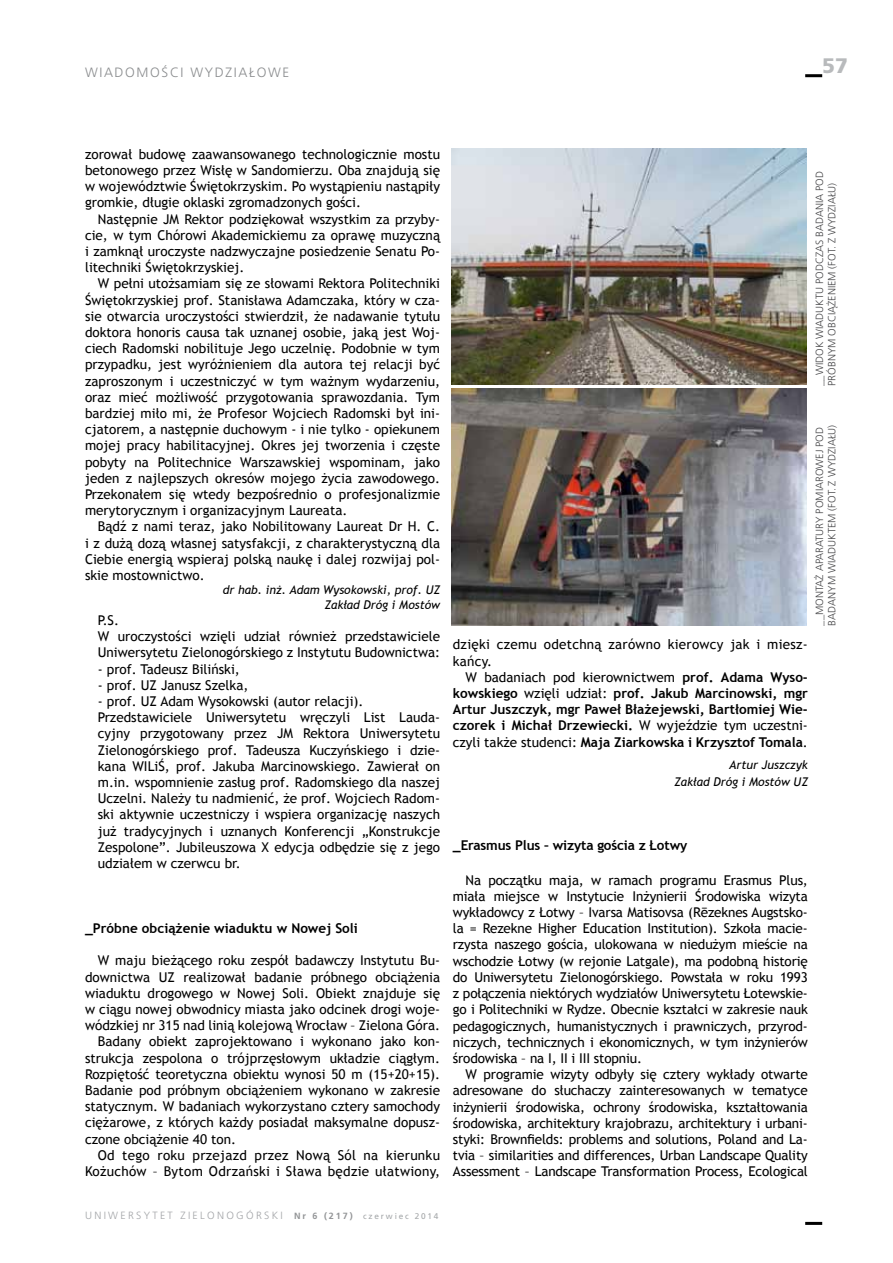
<style>
.page{position:relative;width:893px;height:1263px;background:#fff}
.page>*{position:absolute;margin:0;border:0;box-sizing:border-box;transform-origin:0 0}
.t1{font:900 21px "Frutiger LT Pro";color:#b8babc}
.t2{font:13.5px/16.2px "Trebuchet MS";color:#000;text-align:justify}
.t3{font:700 13.5px/16.2px "Trebuchet MS";color:#000;text-align:justify}
.t4{font:13.5px/16.2px "Trebuchet MS";letter-spacing:.02em;color:#000}
.t5{font:300 13.5px "Frutiger LT Pro";color:#8a8c8e}
.t6{font:italic 12px/14.4px "Trebuchet MS";color:#000;text-align:right}
.t7{font:300 10.5px/12.6px "Frutiger LT Pro";color:#48484a}
.t8{font:300 10.5px "Frutiger LT Pro";letter-spacing:.22em;color:#a3a5a8}
.s1{font-weight:400}
.s2{font-weight:700;font-size:9px;color:#939597}
.s3{font-weight:400;font-size:8.25px;color:#a4a7a9}
</style>
<div class="page">
<hr style="left:805px;top:74px;width:17px;height:3px;background:#000">
<hr style="left:805px;top:1222px;width:17px;height:3px;background:#000">
<img style="left:452px;top:148px;width:355px;height:236px">
<img style="left:452px;top:389px;width:355px;height:236px">
<p class="t5" style="left:85px;top:65px;width:11px">WIADOMOŚCIWYDZIAŁOWE</p>
<h1 class="t1" style="left:822px;top:53px;width:27px">57</h1>
<p class="t2" style="left:85px;top:146px;width:357px">zorował budowę zaawansowanego technologicznie mostu betonowego przez Wisłę w Sandomierzu. Oba znajdują się w województwie Świętokrzyskim. Po wystąpieniu nastąpiły gromkie, długie oklaski zgromadzonych gości.</p>
<p class="t2" style="left:85px;top:211px;width:357px;text-indent:13px">Następnie JM Rektor podziękował wszystkim za przyby&shy;cie, w tym Chórowi Akademickiemu za oprawę muzyczną i zamknął uroczyste nadzwyczajne posiedzenie Senatu Po&shy;litechniki Świętokrzyskiej.</p>
<p class="t2" style="left:85px;top:276px;width:357px;text-indent:13px">W pełni utożsamiam się ze słowami Rektora Politechniki Świętokrzyskiej prof. Stanisława Adamczaka, który w cza&shy;sie otwarcia uroczystości stwierdził, że nadawanie tytułu doktora honoris causa tak uznanej osobie, jaką jest Woj&shy;ciech Radomski nobilituje Jego uczelnię. Podobnie w tym przypadku, jest wyróżnieniem dla autora tej relacji być zaproszonym i uczestniczyć w tym ważnym wydarzeniu, oraz mieć możliwość przygotowania sprawozdania. Tym bardziej miło mi, że Profesor Wojciech Radomski był ini&shy;cjatorem, a następnie duchowym - i nie tylko - opiekunem mojej pracy habilitacyjnej. Okres jej tworzenia i częste pobyty na Politechnice Warszawskiej wspominam, jako jeden z najlepszych okresów mojego życia zawodowego.<br>Przekonałem się wtedy bezpośrednio o profesjonalizmie merytorycznym i organizacyjnym Laureata.</p>
<p class="t2" style="left:85px;top:519px;width:357px;text-indent:13px">Bądź z nami teraz, jako Nobilitowany Laureat Dr H. C. i z dużą dozą własnej satysfakcji, z charakterystyczną dla Ciebie energią wspieraj polską naukę i dalej rozwijaj pol&shy;skie mostownictwo.</p>
<p class="t6" style="left:223px;top:583px;width:219px">dr hab. inż. Adam Wysokowski, prof. UZ<br>Zakład Dróg i Mostów</p>
<p class="t2" style="left:98px;top:612px;width:344px;text-align:left">P.S.<br>W uroczystości wzięli udział również przedstawiciele<br>Uniwersytetu Zielonogórskiego z Instytutu Budownictwa:</p>
<p class="t2" style="left:98px;top:661px;width:144px">- prof. Tadeusz Biliński,</p>
<p class="t2" style="left:98px;top:677px;width:152px">- prof. UZ Janusz Szelka,</p>
<p class="t2" style="left:98px;top:693px;width:344px;text-align:left">- prof. UZ Adam Wysokowski (autor relacji).<br>Przedstawiciele Uniwersytetu wręczyli List Lauda&shy;cyjny przygotowany przez JM Rektora Uniwersytetu Zielonogórskiego prof. Tadeusza Kuczyńskiego i dzie&shy;kana WILiŚ, prof. Jakuba Marcinowskiego. Zawierał on m.in. wspomnienie zasług prof. Radomskiego dla naszej Uczelni. Należy tu nadmienić, że prof. Wojciech Radom&shy;ski aktywnie uczestniczy i wspiera organizację naszych już tradycyjnych i uznanych Konferencji „Konstrukcje Zespolone”. Jubileuszowa X edycja odbędzie się z jego udziałem w czerwcu br.</p>
<p class="t3" style="left:85px;top:920px;width:274px">_Próbne obciążenie wiaduktu w Nowej Soli</p>
<p class="t2" style="left:98px;top:952px;width:344px">W maju bieżącego roku zespół badawczy Instytutu Bu-</p>
<p class="t2" style="left:85px;top:969px;width:357px">downictwa UZ realizował badanie próbnego obciążenia</p>
<p class="t2" style="left:85px;top:985px;width:357px">wiaduktu drogowego w Nowej Soli. Obiekt znajduje się</p>
<p class="t2" style="left:85px;top:1001px;width:357px">w ciągu nowej obwodnicy miasta jako odcinek drogi woje-</p>
<p class="t2" style="left:85px;top:1017px;width:357px">wódzkiej nr 315 nad linią kolejową Wrocław – Zielona Góra.</p>
<p class="t2" style="left:98px;top:1033px;width:344px">Badany obiekt zaprojektowano i wykonano jako kon-</p>
<p class="t2" style="left:85px;top:1050px;width:357px">strukcja zespolona o trójprzęsłowym układzie ciągłym.</p>
<p class="t2" style="left:85px;top:1066px;width:356px">Rozpiętość teoretyczna obiektu wynosi 50 m (15+20+15).</p>
<p class="t2" style="left:85px;top:1082px;width:357px">Badanie pod próbnym obciążeniem wykonano w zakresie</p>
<p class="t2" style="left:85px;top:1098px;width:357px">statycznym. W badaniach wykorzystano cztery samochody</p>
<p class="t2" style="left:85px;top:1114px;width:357px">ciężarowe, z których każdy posiadał maksymalne dopusz-</p>
<p class="t2" style="left:85px;top:1131px;width:153px">czone obciążenie 40 ton.</p>
<p class="t4" style="left:98px;top:1147px;width:344px">Od tego roku przejazd przez Nową Sól na kierunku</p>
<p class="t4" style="left:85px;top:1163px;width:356px">Kożuchów – Bytom Odrzański i Sława będzie ułatwiony,</p>
<p class="t7" style="left:813px;top:386px;width:215px;rotate:-90deg">__WIDOKWIADUKTUPODCZASBADANIAPOD<br>PRÓBNYM OBCIĄŻENIEM (FOT. Z WYDZIAŁU)</p>
<p class="t7" style="left:813px;top:625px;width:202px;rotate:-90deg">__MONTAŻ APARATURY POMIAROWEJ POD<br>BADANYM WIADUKTEM (FOT. Z WYDZIAŁU)</p>
<p class="t4" style="left:453px;top:637px;width:356px">dzięki czemu odetchną zarówno kierowcy jak i miesz&shy;kańcy.</p>
<p class="t3" style="left:453px;top:669px;width:357px;text-indent:13px"><span class="s1">W badaniach pod kierownictwem</span> prof. Adama Wyso&shy;kowskiego <span class="s1">wzięli udział:</span> prof. Jakub Marcinowski, mgr Artur Juszczyk, mgr Paweł Błażejewski, Bartłomiej Wie&shy;czorek i Michał Drzewiecki. <span class="s1">W wyjeździe tym uczestni&shy;czyli także studenci:</span> Maja Ziarkowska i Krzysztof Tomala<span class="s1">.</span></p>
<p class="t6" style="left:674px;top:757px;width:135px;line-height:16.2px">Artur Juszczyk<br>Zakład Dróg i Mostów UZ</p>
<p class="t3" style="left:453px;top:837px;width:236px">_Erasmus Plus – wizyta gościa z Łotwy</p>
<p class="t2" style="left:453px;top:872px;width:357px;text-indent:13px">Na początku maja, w ramach programu Erasmus Plus, miała miejsce w Instytucie Inżynierii Środowiska wizyta wykładowcy z Łotwy – Ivarsa Matisovsa (Rēzeknes Augstsko&shy;la = Rezekne Higher Education Institution). Szkoła macie&shy;rzysta naszego gościa, ulokowana w niedużym mieście na wschodzie Łotwy (w rejonie Latgale), ma podobną historię do Uniwersytetu Zielonogórskiego. Powstała w roku 1993 z połączenia niektórych wydziałów Uniwersytetu Łotewskie&shy;go i Politechniki w Rydze. Obecnie kształci w zakresie nauk pedagogicznych, humanistycznych i prawniczych, przyrod&shy;niczych, technicznych i ekonomicznych, w tym inżynierów środowiska – na I, II i III stopniu.</p>
<p class="t2" style="left:453px;top:1066px;width:357px;text-indent:13px">W programie wizyty odbyły się cztery wykłady otwarte adresowane do słuchaczy zainteresowanych w tematyce inżynierii środowiska, ochrony środowiska, kształtowania środowiska, architektury krajobrazu, architektury i urbani&shy;styki: Brownfields: problems and solutions, Poland and La&shy;tvia – similarities and differences, Urban Landscape Quality Assessment – Landscape Transformation Process, Ecological</p>
<p class="t8" style="left:85px;top:1209px;width:355px">UNIWERSYTET ZIELONOGÓRSKI <span class="s2">Nr 6 (217)</span> <span class="s3">czerwiec 2014</span></p>
</div>
